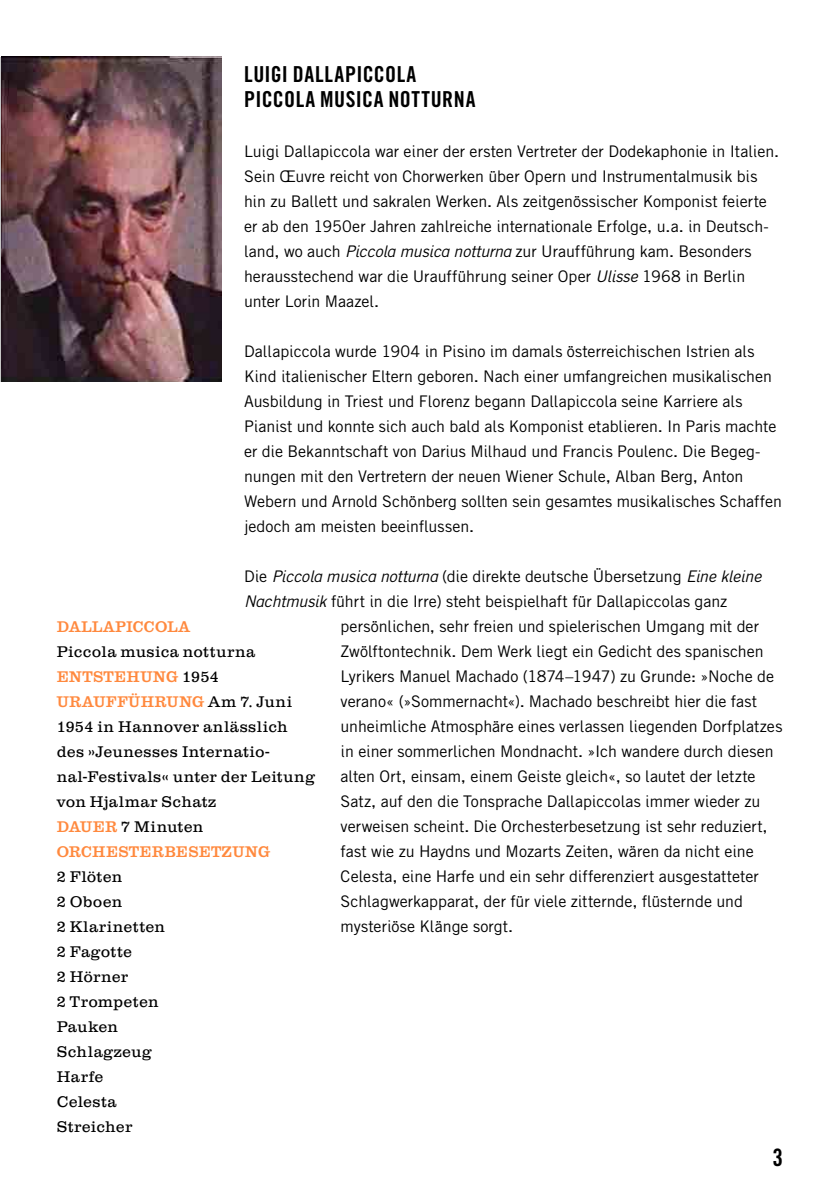
<style>
.page{position:relative;width:840px;height:1191px;background:#fff}
.page>*{position:absolute;margin:0;border:0;box-sizing:border-box;transform-origin:0 0}
.t1{font:700 24px "Tatjana Condensed";color:#000}
.t2{font:700 22px/25px "Tatjana Condensed";letter-spacing:.02em;color:#000}
.t3{font:16px/25px "Tatjana";color:#000}
.t4{font:16px/25px "Clarendon T Ligh";letter-spacing:.025em;color:#000}
.t5{font:500 16px/25px "Clarendon T";letter-spacing:.015em;color:#ff893e}
.s1{font-style:italic}
.s2{font-family:"Clarendon T Ligh";font-weight:400;color:#000}
.s3{font-family:"Clarendon T";font-weight:500;color:#ff893e}
</style>
<div class="page">
<img style="left:2px;top:57px;width:219px;height:324px">
<h2 class="t2" style="left:244px;top:61px;width:233px">LUIGI DALLAPICCOLA<br>PICCOLA MUSICA NOTTURNA</h2>
<p class="t3" style="left:244px;top:138px;width:536px">Luigi Dallapiccola war einer der ersten Vertreter der Dodekaphonie in Italien.<br>Sein Œuvre reicht von Chorwerken über Opern und Instrumentalmusik bis hin zu Ballett und sakralen Werken. Als zeitgenössischer Komponist feierte er ab den 1950er Jahren zahlreiche internationale Erfolge, u.a. in Deutsch&shy;land, wo auch <span class="s1">Piccola musica notturna</span> zur Uraufführung kam. Besonders herausstechend war die Uraufführung seiner Oper <span class="s1">Ulisse</span> 1968 in Berlin unter Lorin Maazel.</p>
<p class="t3" style="left:244px;top:338px;width:539px">Dallapiccola wurde 1904 in Pisino im damals österreichischen Istrien als Kind italienischer Eltern geboren. Nach einer umfangreichen musikalischen Ausbildung in Triest und Florenz begann Dallapiccola seine Karriere als Pianist und konnte sich auch bald als Komponist etablieren. In Paris machte er die Bekanntschaft von Darius Milhaud und Francis Poulenc. Die Begeg&shy;nungen mit den Vertretern der neuen Wiener Schule, Alban Berg, Anton Webern und Arnold Schönberg sollten sein gesamtes musikalisches Schaffen jedoch am meisten beeinflussen.</p>
<p class="t3" style="left:244px;top:563px;width:518px">Die <span class="s1">Piccola musica notturna</span> (die direkte deutsche Übersetzung <span class="s1">Eine kleine</span></p>
<p class="t3" style="left:244px;top:588px;width:484px"><span class="s1">Nachtmusik</span> führt in die Irre) steht beispielhaft für Dallapiccolas ganz</p>
<p class="t3" style="left:340px;top:613px;width:420px">persönlichen, sehr freien und spielerischen Umgang mit der</p>
<p class="t3" style="left:340px;top:638px;width:424px">Zwölftontechnik. Dem Werk liegt ein Gedicht des spanischen</p>
<p class="t3" style="left:340px;top:663px;width:435px">Lyrikers Manuel Machado (1874–1947) zu Grunde: »Noche de</p>
<p class="t3" style="left:340px;top:688px;width:418px">verano« (»Sommernacht«). Machado beschreibt hier die fast</p>
<p class="t3" style="left:340px;top:713px;width:443px">unheimliche Atmosphäre eines verlassen liegenden Dorfplatzes</p>
<p class="t3" style="left:340px;top:738px;width:434px">in einer sommerlichen Mondnacht. »Ich wandere durch diesen</p>
<p class="t3" style="left:340px;top:763px;width:416px">alten Ort, einsam, einem Geiste gleich«, so lautet der letzte</p>
<p class="t3" style="left:340px;top:788px;width:421px">Satz, auf den die Tonsprache Dallapiccolas immer wieder zu</p>
<p class="t3" style="left:340px;top:813px;width:428px">verweisen scheint. Die Orchesterbesetzung ist sehr reduziert,</p>
<p class="t3" style="left:340px;top:838px;width:414px">fast wie zu Haydns und Mozarts Zeiten, wären da nicht eine</p>
<p class="t3" style="left:340px;top:863px;width:419px">Celesta, eine Harfe und ein sehr differenziert ausgestatteter</p>
<p class="t3" style="left:340px;top:888px;width:403px">Schlagwerkapparat, der für viele zitternde, flüsternde und</p>
<p class="t3" style="left:340px;top:913px;width:174px">mysteriöse Klänge sorgt.</p>
<p class="t5" style="left:57px;top:614px;width:134px">DALLAPICCOLA</p>
<p class="t4" style="left:57px;top:639px;width:200px">Piccola musica notturna</p>
<p class="t5" style="left:57px;top:664px;width:237px">ENTSTEHUNG <span class="s2">1954<br></span>URAUFFÜHRUNG <span class="s2">Am 7. Juni</span></p>
<p class="t4" style="left:57px;top:714px;width:259px">1954 in Hannover anlässlich des »Jeunesses Internatio&shy;nal-Festivals« unter der Leitung von Hjalmar Schatz<br><span class="s3">DAUER</span> 7 Minuten</p>
<p class="t5" style="left:57px;top:839px;width:215px">ORCHESTERBESETZUNG</p>
<p class="t4" style="left:57px;top:864px;width:110px">2 Flöten<br>2 Oboen<br>2 Klarinetten<br>2 Fagotte<br>2 Hörner<br>2 Trompeten<br>Pauken<br>Schlagzeug<br>Harfe<br>Celesta<br>Streicher</p>
<h1 class="t1" style="left:772px;top:1142px;width:12px">3</h1>
</div>
